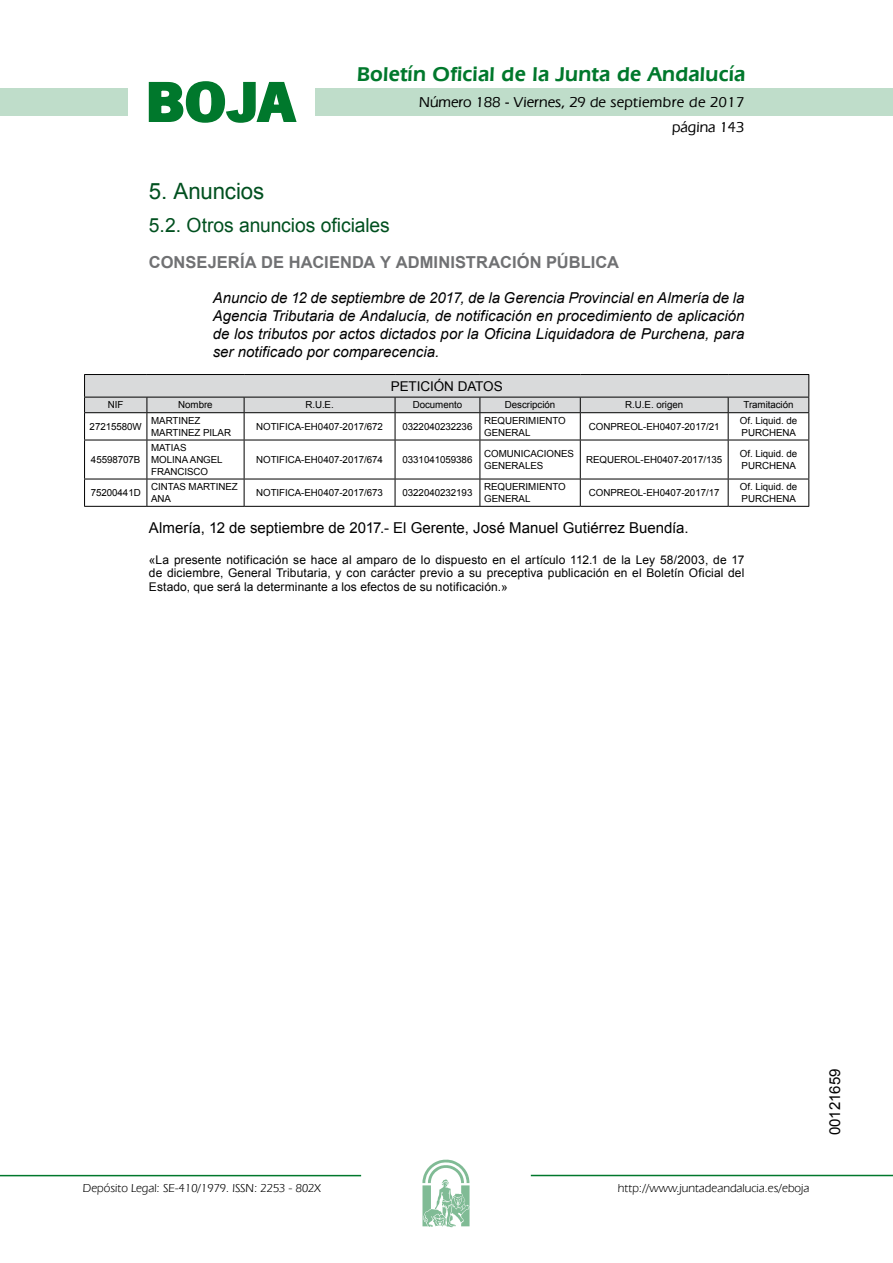
<style>
.page{position:relative;width:893px;height:1263px;background:#fff}
.page>*{position:absolute;margin:0;border:0;box-sizing:border-box;transform-origin:0 0}
.t1{font:700 57.75px "News Got T";color:#00782c;scale:1.14 1}
.t2{font:22.5px "Arial";letter-spacing:-.005em;color:#00501f}
.t3{font:600 21px "Eras IT Cby BT";letter-spacing:.01em;color:#00782c}
.t4{font:19.5px "Arial";letter-spacing:-.005em;color:#00501f}
.t5{font:700 16.5px "Arial";letter-spacing:.005em;color:#707173}
.t6{font:italic 15px/18px "Arial";color:#000;text-align:justify}
.t7{font:15px "Arial";color:#000}
.t8{font:500 15px/24.5px "Eras IT Cby BT";color:#000;text-align:right}
.t9{font:13.5px "Arial";letter-spacing:-.005em;color:#000}
.t10{font:12px/13.5px "Arial";letter-spacing:.01em;color:#000;text-align:justify}
.t11{font:12px "Eras IT Cby BT";color:#000}
.t12{font:9.75px/11.7px "Arial";letter-spacing:-.005em;color:#000}
</style>
<div class="page">
<div style="left:315px;top:88px;width:577px;height:28px;background:#bfddca"></div>
<div style="left:0;top:88px;width:128px;height:28px;background:#bfddca"></div>
<hr style="left:0;top:1175px;width:361px;height:1px;background:#00782c">
<svg style="left:422px;top:1159px;width:47px;height:68px"></svg>
<hr style="left:531px;top:1175px;width:361px;height:1px;background:#00782c">
<svg style="left:148px;top:81px;width:149px;height:42px"></svg>
<hr style="left:84px;top:374px;width:63px;height:1px;background:#000">
<hr style="left:147px;top:374px;width:97px;height:1px;background:#000">
<hr style="left:244px;top:374px;width:151px;height:1px;background:#000">
<hr style="left:395px;top:374px;width:85px;height:1px;background:#000">
<hr style="left:480px;top:374px;width:100px;height:1px;background:#000">
<hr style="left:580px;top:374px;width:148px;height:1px;background:#000">
<hr style="left:728px;top:374px;width:81px;height:1px;background:#000">
<svg style="left:84px;top:375px;width:725px;height:65px"></svg>
<hr style="left:84px;top:440px;width:63px;height:1px;background:#000">
<hr style="left:84px;top:440px;width:1px;height:39px;background:#000">
<hr style="left:147px;top:440px;width:97px;height:1px;background:#000">
<hr style="left:146px;top:440px;width:1px;height:39px;background:#000">
<hr style="left:244px;top:440px;width:151px;height:1px;background:#000">
<hr style="left:244px;top:440px;width:1px;height:39px;background:#000">
<hr style="left:395px;top:440px;width:85px;height:1px;background:#000">
<hr style="left:394px;top:440px;width:1px;height:39px;background:#000">
<hr style="left:480px;top:440px;width:100px;height:1px;background:#000">
<hr style="left:479px;top:440px;width:1px;height:39px;background:#000">
<hr style="left:580px;top:440px;width:148px;height:1px;background:#000">
<hr style="left:580px;top:440px;width:1px;height:39px;background:#000">
<hr style="left:728px;top:440px;width:81px;height:1px;background:#000">
<hr style="left:727px;top:440px;width:1px;height:39px;background:#000">
<hr style="left:808px;top:440px;width:1px;height:39px;background:#000">
<hr style="left:84px;top:479px;width:63px;height:1px;background:#000">
<svg style="left:84px;top:479px;width:1px;height:27px"></svg>
<hr style="left:147px;top:479px;width:97px;height:1px;background:#000">
<svg style="left:146px;top:479px;width:1px;height:27px"></svg>
<hr style="left:244px;top:479px;width:151px;height:1px;background:#000">
<svg style="left:244px;top:479px;width:1px;height:27px"></svg>
<hr style="left:395px;top:479px;width:85px;height:1px;background:#000">
<svg style="left:394px;top:479px;width:1px;height:27px"></svg>
<hr style="left:480px;top:479px;width:100px;height:1px;background:#000">
<svg style="left:479px;top:479px;width:1px;height:27px"></svg>
<hr style="left:580px;top:479px;width:148px;height:1px;background:#000">
<svg style="left:580px;top:479px;width:1px;height:27px"></svg>
<hr style="left:728px;top:479px;width:81px;height:1px;background:#000">
<svg style="left:727px;top:479px;width:1px;height:27px"></svg>
<svg style="left:808px;top:479px;width:1px;height:27px"></svg>
<hr style="left:84px;top:506px;width:63px;height:1px;background:#000">
<hr style="left:147px;top:506px;width:97px;height:1px;background:#000">
<hr style="left:244px;top:506px;width:151px;height:1px;background:#000">
<hr style="left:395px;top:506px;width:85px;height:1px;background:#000">
<hr style="left:480px;top:506px;width:100px;height:1px;background:#000">
<hr style="left:580px;top:506px;width:148px;height:1px;background:#000">
<hr style="left:728px;top:506px;width:81px;height:1px;background:#000">
<h1 class="t1" style="left:145px;top:68px;width:133px">BOJA</h1>
<h3 class="t3" style="left:357px;top:62px;width:390px">Boletín Oficial de la Junta de Andalucía</h3>
<h3 class="t8" style="left:419px;top:90px;width:327px">Número 188 - Viernes, 29 de septiembre de 2017 página 143</h3>
<h2 class="t2" style="left:149px;top:177px;width:117px">5. Anuncios</h2>
<h3 class="t4" style="left:149px;top:212px;width:242px">5.2. Otros anuncios oficiales</h3>
<h3 class="t5" style="left:149px;top:251px;width:471px">CONSEJERÍA DE HACIENDA Y ADMINISTRACIÓN PÚBLICA</h3>
<p class="t6" style="left:213px;top:289px;width:533px">Anuncio de 12 de septiembre de 2017, de la Gerencia Provincial en Almería de la Agencia Tributaria de Andalucía, de notificación en procedimiento de aplicación de los tributos por actos dictados por la Oficina Liquidadora de Purchena, para ser notificado por comparecencia.</p>
<h3 class="t9" style="left:391px;top:377px;width:113px">PETICIÓN DATOS</h3>
<p class="t12" style="left:108px;top:399px;width:17px">NIF</p>
<p class="t12" style="left:178px;top:399px;width:36px">Nombre</p>
<p class="t12" style="left:305px;top:399px;width:30px">R.U.E.</p>
<p class="t12" style="left:413px;top:399px;width:51px">Documento</p>
<p class="t12" style="left:505px;top:399px;width:52px">Descripción</p>
<p class="t12" style="left:625px;top:399px;width:59px">R.U.E. origen</p>
<p class="t12" style="left:743px;top:399px;width:52px">Tramitación</p>
<p class="t12" style="left:90px;top:421px;width:54px">27215580W</p>
<p class="t12" style="left:151px;top:415px;width:81px">MARTINEZ<br>MARTINEZ PILAR</p>
<p class="t12" style="left:256px;top:421px;width:128px">NOTIFICA-EH0407-2017/672</p>
<p class="t12" style="left:402px;top:421px;width:71px">0322040232236</p>
<p class="t12" style="left:484px;top:415px;width:83px">REQUERIMIENTO<br>GENERAL</p>
<p class="t12" style="left:589px;top:421px;width:132px">CONPREOL-EH0407-2017/21</p>
<p class="t12" style="left:739px;top:415px;width:59px">Of. Liquid. de<br>PURCHENA</p>
<p class="t12" style="left:91px;top:454px;width:51px">45598707B</p>
<p class="t12" style="left:151px;top:442px;width:73px">MATIAS<br>MOLINA ANGEL<br>FRANCISCO</p>
<p class="t12" style="left:256px;top:454px;width:128px">NOTIFICA-EH0407-2017/674</p>
<p class="t12" style="left:402px;top:454px;width:71px">0331041059386</p>
<p class="t12" style="left:484px;top:448px;width:91px">COMUNICACIONES<br>GENERALES</p>
<p class="t12" style="left:586px;top:454px;width:137px">REQUEROL-EH0407-2017/135</p>
<p class="t12" style="left:739px;top:448px;width:59px">Of. Liquid. de<br>PURCHENA</p>
<p class="t12" style="left:91px;top:487px;width:52px">75200441D</p>
<p class="t12" style="left:151px;top:481px;width:88px">CINTAS MARTINEZ<br>ANA</p>
<p class="t12" style="left:256px;top:487px;width:128px">NOTIFICA-EH0407-2017/673</p>
<p class="t12" style="left:402px;top:487px;width:71px">0322040232193</p>
<p class="t12" style="left:484px;top:481px;width:83px">REQUERIMIENTO<br>GENERAL</p>
<p class="t12" style="left:589px;top:487px;width:132px">CONPREOL-EH0407-2017/17</p>
<p class="t12" style="left:739px;top:481px;width:59px">Of. Liquid. de<br>PURCHENA</p>
<h3 class="t7" style="left:149px;top:518px;width:541px">Almería, 12 de septiembre de 2017.- El Gerente, José Manuel Gutiérrez Buendía.</h3>
<p class="t10" style="left:149px;top:553px;width:597px">«La presente notificación se hace al amparo de lo dispuesto en el artículo 112.1 de la Ley 58/2003, de 17 de diciembre, General Tributaria, y con carácter previo a su preceptiva publicación en el Boletín Oficial del Estado, que será la determinante a los efectos de su notificación.»</p>
<p class="t11" style="left:83px;top:1181px;width:239px">Depósito Legal: SE-410/1979. ISSN: 2253 - 802X</p>
<p class="t11" style="left:618px;top:1181px;width:193px">http://www.juntadeandalucia.es/eboja</p>
<h3 class="t7" style="left:825px;top:1135px;width:68px;rotate:-90deg">00121659</h3>
</div>
